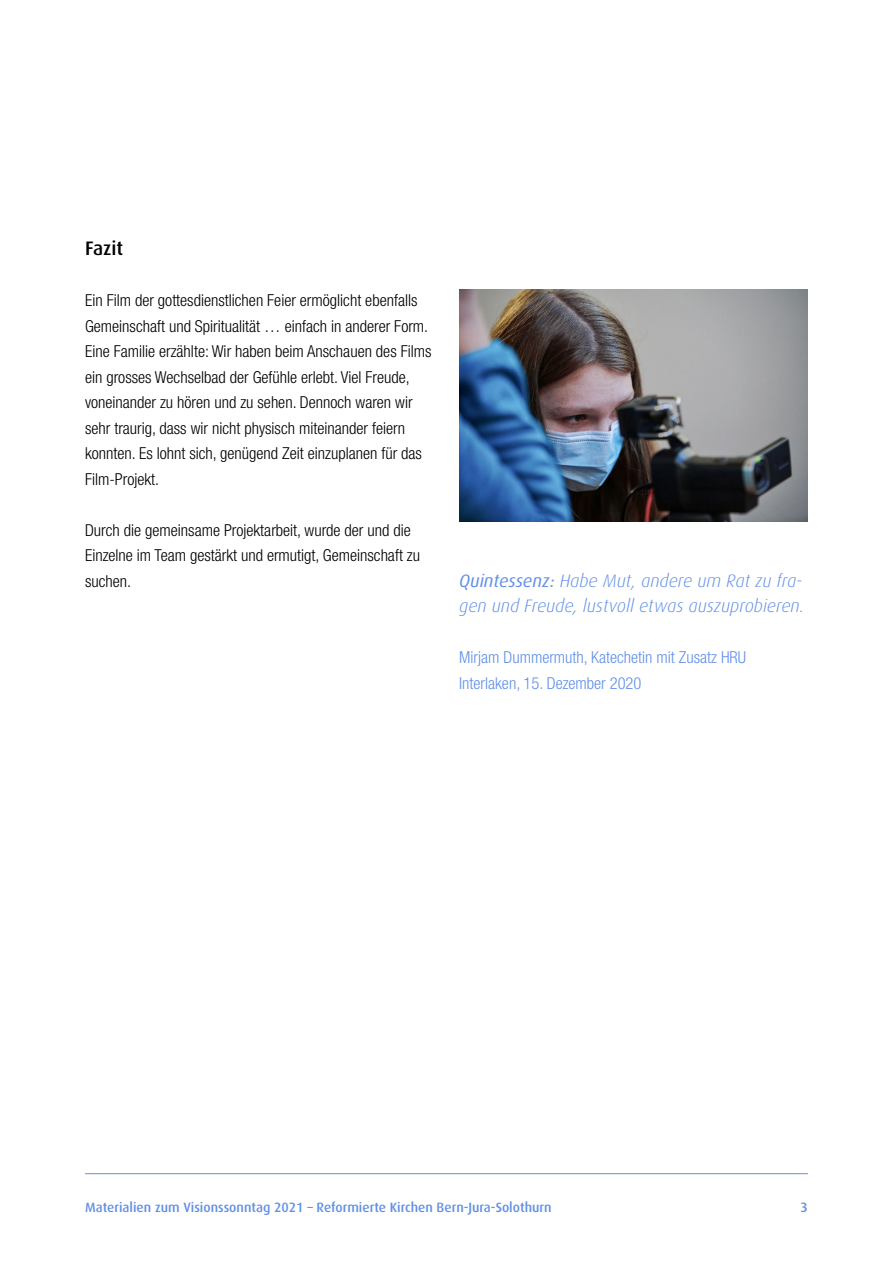
<style>
.page{position:relative;width:893px;height:1263px;background:#fff}
.page>*{position:absolute;margin:0;border:0;box-sizing:border-box;transform-origin:0 0}
.t1{font:500 19.5px "Dax";color:#000}
.t2{font:italic 300 18px/25.5px "Dax";color:#6290e7}
.t3{font:300 condensed 16.5px/25.5px "Helvetica Neue LT Std";color:#000}
.t4{font:300 condensed 16.5px/25.5px "Helvetica Neue LT Std";color:#6290e7}
.t5{font:500 13.5px "Dax";color:#6290e7}
.s1{font-weight:400}
</style>
<div class="page">
<hr style="left:85px;top:1173px;width:723px;height:1px;background:#6290e7">
<img style="left:459px;top:289px;width:349px;height:233px">
<p class="t1" style="left:85px;top:237px;width:40px">Fazit</p>
<p class="t3" style="left:85px;top:287px;width:348px">Ein Film der gottesdienstlichen Feier ermöglicht ebenfalls Gemeinschaft und Spiritualität … einfach in anderer Form.<br>Eine Familie erzählte: Wir haben beim Anschauen des Films ein grosses Wechselbad der Gefühle erlebt. Viel Freude, voneinander zu hören und zu sehen. Dennoch waren wir sehr traurig, dass wir nicht physisch miteinander feiern konnten. Es lohnt sich, genügend Zeit einzuplanen für das Film-Projekt.</p>
<p class="t3" style="left:85px;top:517px;width:336px">Durch die gemeinsame Projektarbeit, wurde der und die<br>Einzelne im Team gestärkt und ermutigt, Gemeinschaft zu suchen.</p>
<p class="t2" style="left:459px;top:568px;width:346px"><span class="s1">Quintessenz:</span> Habe Mut, andere um Rat zu fra&shy;gen und Freude, lustvoll etwas auszuprobieren.</p>
<p class="t4" style="left:459px;top:645px;width:288px">Mirjam Dummermuth, Katechetin mit Zusatz HRU<br>Interlaken, 15. Dezember 2020</p>
<p class="t5" style="left:85px;top:1200px;width:468px">Materialien zum Visionssonntag 2021 – Reformierte Kirchen Bern-Jura-Solothurn</p>
<p class="t5" style="left:801px;top:1200px;width:9px">3</p>
</div>
